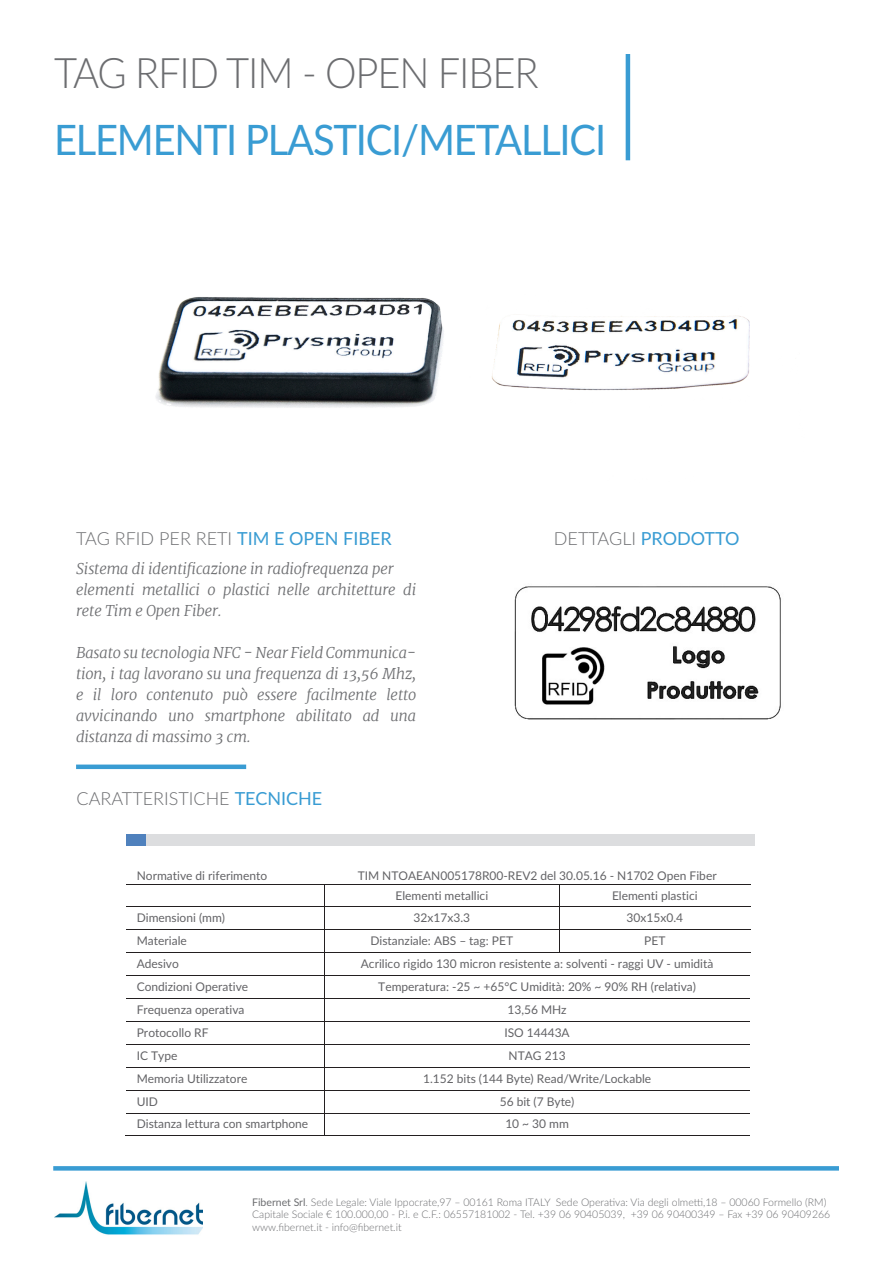
<style>
.page{position:relative;width:893px;height:1263px;background:#fff}
.page>*{position:absolute;margin:0;border:0;box-sizing:border-box;transform-origin:0 0}
.t1{font:42px "Lato";letter-spacing:-.03em;color:#399cd3;scale:.95 1}
.t2{font:300 42px "Lato";letter-spacing:-.03em;color:#6c6d70;scale:.95 1}
.t3{font:300 18px "Lato";color:#6c6d70}
.t4{font:italic 300 15px/21px "Merriweather";letter-spacing:-.01em;color:#6c6d70}
.t5{font:12px/19.8px "Lato";color:#636366}
.t6{font:300 10.5px/12.6px "Lato";color:#6c6d70}
.s1{font-weight:400;color:#399cd3}
.s2{font-weight:400}
</style>
<div class="page">
<hr style="left:626px;top:54px;width:4px;height:106px;background:#399cd3">
<div style="left:76px;top:764px;width:170px;height:5px;background:#399cd3"></div>
<svg style="left:53px;top:1166px;width:786px;height:4px;background:#3f9fd4"></svg>
<img style="left:514px;top:586px;width:267px;height:134px">
<div style="left:126px;top:834px;width:20px;height:11px;background:#4f81bd"></div>
<div style="left:146px;top:834px;width:609px;height:11px;background:#dcdddf"></div>
<hr style="left:126px;top:884px;width:198px;height:1px;background:#231f20">
<hr style="left:325px;top:884px;width:234px;height:1px;background:#231f20">
<hr style="left:560px;top:884px;width:190px;height:1px;background:#231f20">
<hr style="left:126px;top:907px;width:198px;height:1px;background:#231f20">
<hr style="left:324px;top:907px;width:235px;height:1px;background:#231f20">
<hr style="left:560px;top:907px;width:190px;height:1px;background:#231f20">
<hr style="left:126px;top:929px;width:198px;height:1px;background:#231f20">
<hr style="left:324px;top:929px;width:235px;height:1px;background:#231f20">
<hr style="left:560px;top:929px;width:190px;height:1px;background:#231f20">
<hr style="left:126px;top:952px;width:198px;height:1px;background:#231f20">
<hr style="left:324px;top:952px;width:235px;height:1px;background:#231f20">
<svg style="left:559px;top:884px;width:1px;height:69px"></svg>
<hr style="left:560px;top:952px;width:190px;height:1px;background:#231f20">
<hr style="left:126px;top:975px;width:198px;height:1px;background:#231f20">
<hr style="left:324px;top:975px;width:426px;height:1px;background:#231f20">
<hr style="left:126px;top:998px;width:198px;height:1px;background:#231f20">
<hr style="left:324px;top:998px;width:426px;height:1px;background:#231f20">
<hr style="left:126px;top:1021px;width:198px;height:1px;background:#231f20">
<hr style="left:324px;top:1021px;width:426px;height:1px;background:#231f20">
<hr style="left:126px;top:1044px;width:198px;height:1px;background:#231f20">
<hr style="left:324px;top:1044px;width:426px;height:1px;background:#231f20">
<hr style="left:126px;top:1067px;width:198px;height:1px;background:#231f20">
<hr style="left:324px;top:1067px;width:426px;height:1px;background:#231f20">
<hr style="left:126px;top:1090px;width:198px;height:1px;background:#231f20">
<hr style="left:324px;top:1090px;width:426px;height:1px;background:#231f20">
<hr style="left:126px;top:1113px;width:198px;height:1px;background:#231f20">
<hr style="left:324px;top:1113px;width:426px;height:1px;background:#231f20">
<hr style="left:125px;top:1135px;width:199px;height:1px;background:#231f20">
<svg style="left:324px;top:884px;width:1px;height:251px"></svg>
<hr style="left:324px;top:1135px;width:426px;height:1px;background:#231f20">
<img style="left:54px;top:1182px;width:149px;height:53px">
<img style="left:155px;top:297px;width:595px;height:111px">
<p class="t2" style="left:54px;top:44px;width:512px">TAG RFID TIM - OPEN FIBER</p>
<p class="t1" style="left:54px;top:110px;width:583px">ELEMENTI PLASTICI/METALLICI</p>
<p class="t3" style="left:76px;top:526px;width:317px">TAG RFID PER RETI <span class="s1">TIM E OPEN FIBER</span></p>
<p class="t4" style="left:76px;top:558px;width:342px">Sistema di identificazione in radiofrequenza per elementi metallici o plastici nelle architetture di rete Tim e Open Fiber.</p>
<p class="t4" style="left:76px;top:642px;width:342px;text-align:justify">Basato su tecnologia NFC - Near Field Communica&shy;tion, i tag lavorano su una frequenza di 13,56 Mhz, e il loro contenuto può essere facilmente letto avvicinando uno smartphone abilitato ad una distanza di massimo 3 cm.</p>
<p class="t3" style="left:76px;top:786px;width:247px">CARATTERISTICHE <span class="s1">TECNICHE</span></p>
<p class="t3" style="left:554px;top:526px;width:187px">DETTAGLI <span class="s1">PRODOTTO</span></p>
<p class="t5" style="left:137px;top:865px;width:132px">Normative di riferimento</p>
<p class="t5" style="left:395px;top:865px;width:323px;text-indent:-38px">TIM NTOAEAN005178R00-REV2 del 30.05.16 - N1702 Open Fiber<br>Elementi metallici</p>
<p class="t5" style="left:612px;top:885px;width:87px">Elementi plastici</p>
<p class="t5" style="left:137px;top:908px;width:90px">Dimensioni (mm)</p>
<p class="t5" style="left:414px;top:908px;width:58px">32x17x3.3</p>
<p class="t5" style="left:627px;top:908px;width:58px">30x15x0.4</p>
<p class="t5" style="left:137px;top:930px;width:52px">Materiale</p>
<p class="t5" style="left:370px;top:930px;width:144px">Distanziale: ABS – tag: PET</p>
<p class="t5" style="left:644px;top:930px;width:23px">PET</p>
<p class="t5" style="left:137px;top:953px;width:44px">Adesivo</p>
<p class="t5" style="left:361px;top:953px;width:354px">Acrilico rigido 130 micron resistente a: solventi - raggi UV - umidità</p>
<p class="t5" style="left:137px;top:976px;width:113px">Condizioni Operative</p>
<p class="t5" style="left:378px;top:976px;width:319px">Temperatura: -25 ~ +65°C Umidità: 20% ~ 90% RH (relativa)</p>
<p class="t5" style="left:137px;top:999px;width:109px">Frequenza operativa</p>
<p class="t5" style="left:507px;top:999px;width:61px">13,56 MHz</p>
<p class="t5" style="left:137px;top:1022px;width:73px">Protocollo RF</p>
<p class="t5" style="left:504px;top:1022px;width:67px">ISO 14443A</p>
<p class="t5" style="left:137px;top:1045px;width:42px">IC Type</p>
<p class="t5" style="left:509px;top:1045px;width:59px">NTAG 213</p>
<p class="t5" style="left:137px;top:1068px;width:112px">Memoria Utilizzatore</p>
<p class="t5" style="left:423px;top:1068px;width:229px">1.152 bits (144 Byte) Read/Write/Lockable</p>
<p class="t5" style="left:137px;top:1091px;width:23px">UID</p>
<p class="t5" style="left:500px;top:1091px;width:76px">56 bit (7 Byte)</p>
<p class="t5" style="left:137px;top:1114px;width:173px">Distanza lettura con smartphone</p>
<p class="t5" style="left:505px;top:1114px;width:65px">10 ~ 30 mm</p>
<p class="t6" style="left:252px;top:1195px;width:580px"><span class="s2">Fibernet Srl</span>. Sede Legale: Viale Ippocrate,97 – 00161 Roma ITALY Sede Operativa: Via degli olmetti,18 – 00060 Formello (RM)<br>Capitale Sociale € 100.000,00 - P.i. e C.F.: 06557181002 - Tel. +39 06 90405039, +39 06 90400349 – Fax +39 06 90409266 www.fibernet.it - info@fibernet.it</p>
</div>
